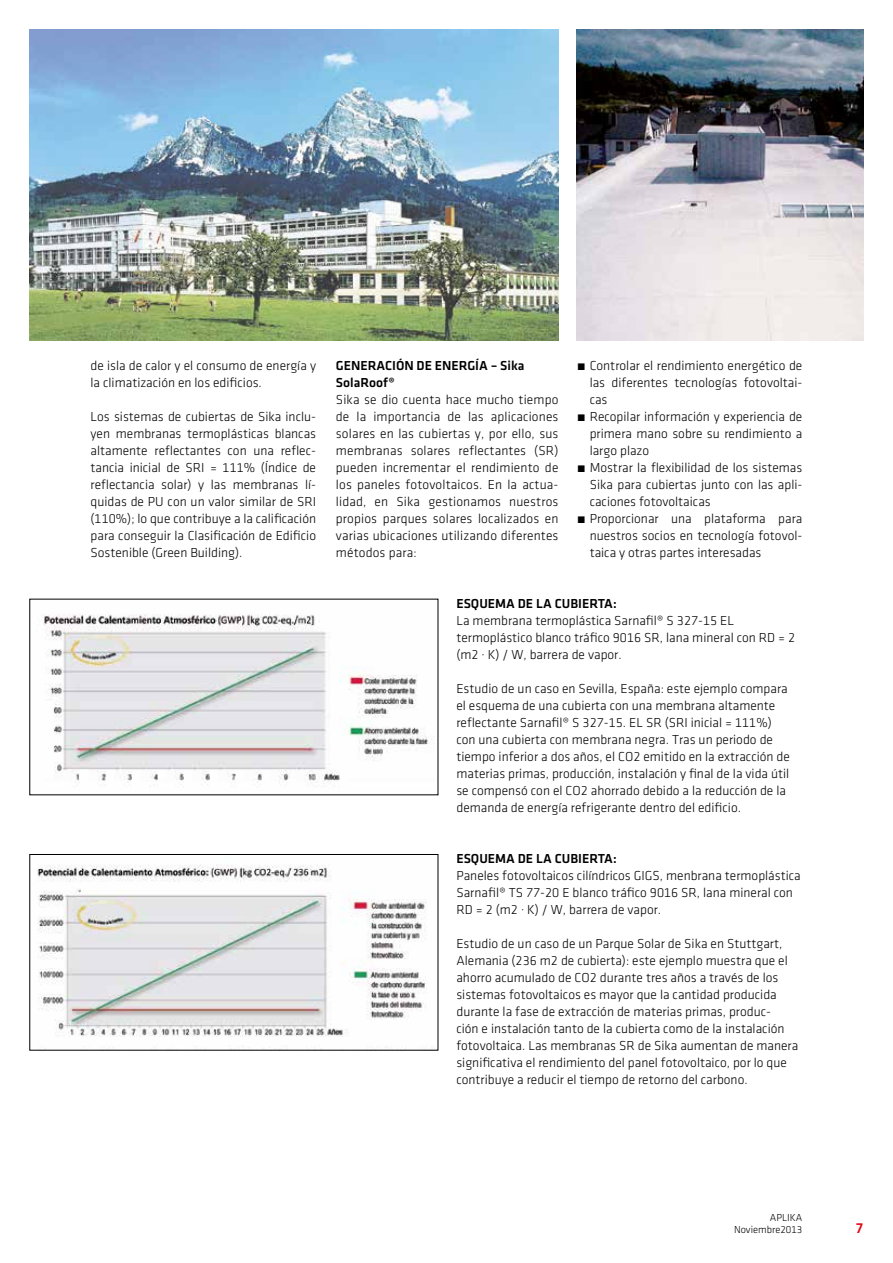
<style>
.page{position:relative;width:893px;height:1263px;background:#fff}
.page>*{position:absolute;margin:0;border:0;box-sizing:border-box;transform-origin:0 0}
.t1{font:500 15px "Klavika";color:#e30613}
.t2{font:13.5px/17px "Klavika Light TF";color:#000;text-align:justify}
.t3{font:500 13.5px/17px "Klavika";color:#000}
.t4{font:10.5px/12.6px "Klavika Light TF";color:#000;text-align:right}
.s1{font-family:"Klavika"}
</style>
<div class="page">
<img style="left:30px;top:30px;width:528px;height:310px">
<img style="left:577px;top:30px;width:286px;height:310px">
<img style="left:43px;top:614px;width:387px;height:173px">
<img style="left:37px;top:864px;width:395px;height:184px">
<div style="left:29px;top:854px;width:409px;height:196px;border:1px solid #000"></div>
<p class="t2" style="left:91px;top:357px;width:227px">de isla de calor y el consumo de energía y la climatización en los edificios.</p>
<p class="t2" style="left:91px;top:408px;width:227px">Los sistemas de cubiertas de Sika inclu&shy;yen membranas termoplásticas blancas altamente reflectantes con una reflec&shy;tancia inicial de SRI = 111% (Índice de reflectancia solar) y las membranas lí&shy;quidas de PU con un valor similar de SRI (110%); lo que contribuye a la calificación para conseguir la Clasificación de Edificio Sostenible (Green Building).</p>
<p class="t3" style="left:336px;top:357px;width:190px">GENERACIÓN DE ENERGÍA – Sika<br>SolaRoof®</p>
<p class="t2" style="left:336px;top:391px;width:224px">Sika se dio cuenta hace mucho tiempo de la importancia de las aplicaciones solares en las cubiertas y, por ello, sus membranas solares reflectantes (SR) pueden incrementar el rendimiento de los paneles fotovoltaicos. En la actua&shy;lidad, en Sika gestionamos nuestros propios parques solares localizados en varias ubicaciones utilizando diferentes métodos para:</p>
<p class="t2" style="left:590px;top:357px;width:214px;text-indent:-13px"><span class="s1">•</span> Controlar el rendimiento energético de las diferentes tecnologías fotovoltai&shy;cas</p>
<p class="t2" style="left:590px;top:408px;width:214px;text-indent:-13px"><span class="s1">•</span> Recopilar información y experiencia de primera mano sobre su rendimiento a largo plazo</p>
<p class="t2" style="left:590px;top:459px;width:214px;text-indent:-13px"><span class="s1">•</span> Mostrar la flexibilidad de los sistemas Sika para cubiertas junto con las apli&shy;caciones fotovoltaicas</p>
<p class="t2" style="left:590px;top:510px;width:214px;text-indent:-13px"><span class="s1">•</span> Proporcionar una plataforma para nuestros socios en tecnología fotovol&shy;taica y otras partes interesadas</p>
<p class="t3" style="left:456px;top:595px;width:162px">ESQUEMA DE LA CUBIERTA:</p>
<p class="t2" style="left:456px;top:612px;width:340px;text-align:left">La membrana termoplástica Sarnafil® S 327-15 EL termoplástico blanco tráfico 9016 SR, lana mineral con RD = 2 (m2 · K) / W, barrera de vapor.</p>
<p class="t2" style="left:456px;top:680px;width:335px;text-align:left">Estudio de un caso en Sevilla, España: este ejemplo compara el esquema de una cubierta con una membrana altamente reflectante Sarnafil® S 327-15. EL SR (SRI inicial = 111%) con una cubierta con membrana negra. Tras un periodo de tiempo inferior a dos años, el CO2 emitido en la extracción de materias primas, producción, instalación y final de la vida útil se compensó con el CO2 ahorrado debido a la reducción de la demanda de energía refrigerante dentro del edificio.</p>
<p class="t3" style="left:456px;top:850px;width:162px">ESQUEMA DE LA CUBIERTA:</p>
<p class="t2" style="left:456px;top:867px;width:346px;text-align:left">Paneles fotovoltaicos cilíndricos GIGS, menbrana termoplástica<br>Sarnafil® TS 77-20 E blanco tráfico 9016 SR, lana mineral con<br>RD = 2 (m2 · K) / W, barrera de vapor.</p>
<p class="t2" style="left:456px;top:935px;width:343px;text-align:left">Estudio de un caso de un Parque Solar de Sika en Stuttgart, Alemania (236 m2 de cubierta): este ejemplo muestra que el ahorro acumulado de CO2 durante tres años a través de los sistemas fotovoltaicos es mayor que la cantidad producida durante la fase de extracción de materias primas, produc-<br>ción e instalación tanto de la cubierta como de la instalación fotovoltaica. Las membranas SR de Sika aumentan de manera significativa el rendimiento del panel fotovoltaico, por lo que contribuye a reducir el tiempo de retorno del carbono.</p>
<p class="t4" style="left:734px;top:1211px;width:70px">APLIKA<br>Noviembre2013</p>
<p class="t1" style="left:856px;top:1220px;width:8px">7</p>
</div>
